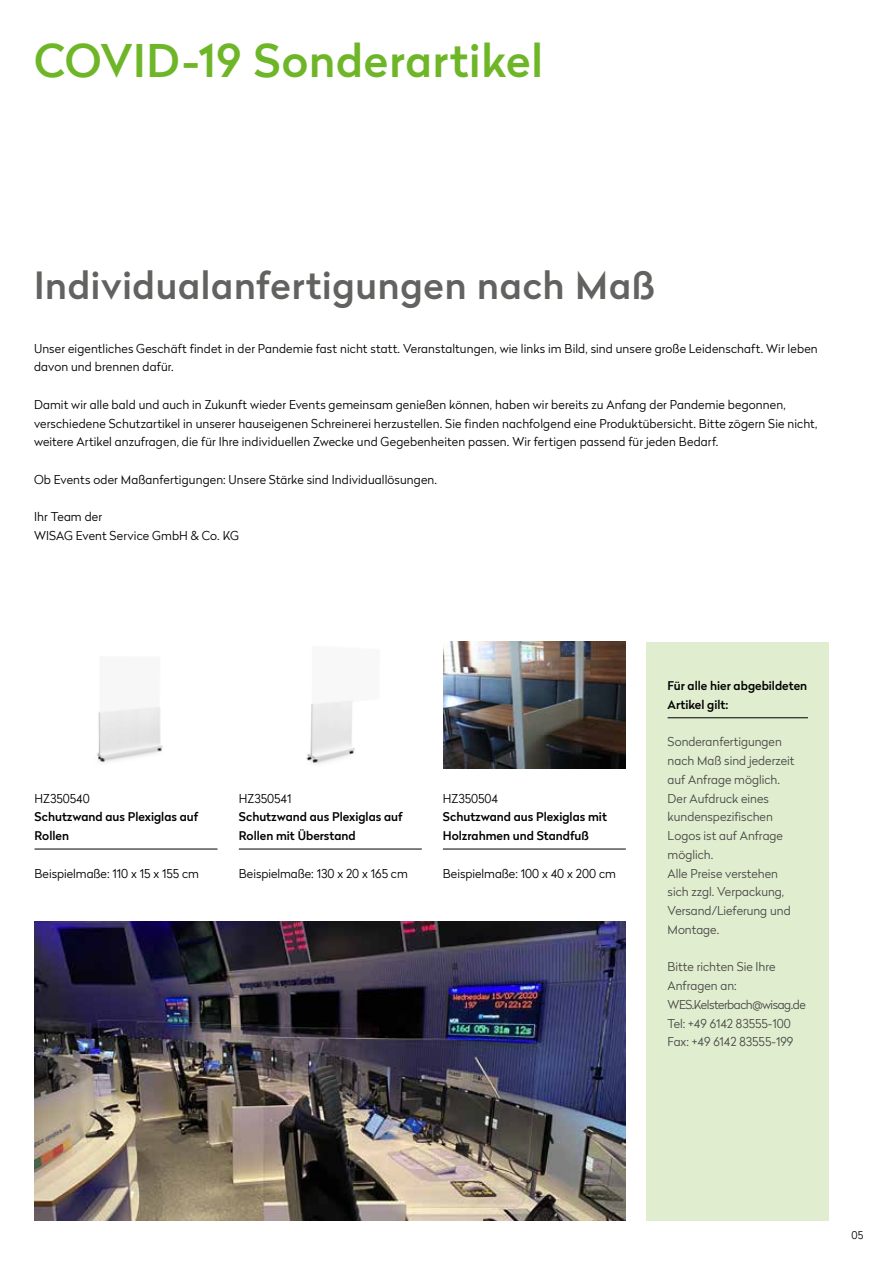
<style>
.page{position:relative;width:893px;height:1263px;background:#fff}
.page>*{position:absolute;margin:0;border:0;box-sizing:border-box;transform-origin:0 0}
.t1{font:500 45px "Radikal";letter-spacing:.015em;color:#6eb628}
.t2{font:500 37.5px "Radikal";letter-spacing:.02em;color:#626261}
.t3{font:300 12px/18.8px "Radikal";letter-spacing:.01em;color:#000}
.t4{font:300 12px/18.8px "Radikal";color:#484847}
.t5{font:500 12px/18.8px "Radikal";color:#000}
.t6{font:300 10.5px "Radikal";color:#000}
</style>
<div class="page">
<img style="left:97px;top:706px;width:66px;height:57px">
<div style="left:646px;top:642px;width:183px;height:578px;background:#e1edcf"></div>
<hr style="left:668px;top:717px;width:140px;height:1px;background:#000">
<hr style="left:239px;top:849px;width:183px;height:1px;background:#000">
<hr style="left:35px;top:849px;width:182px;height:1px;background:#000">
<hr style="left:443px;top:849px;width:183px;height:1px;background:#000">
<img style="left:306px;top:700px;width:49px;height:64px">
<img style="left:443px;top:641px;width:182px;height:128px">
<img style="left:34px;top:921px;width:591px;height:299px">
<h1 class="t1" style="left:34px;top:28px;width:511px">COVID-19 Sonderartikel</h1>
<h2 class="t2" style="left:34px;top:258px;width:622px">Individualanfertigungen nach Maß</h2>
<p class="t3" style="left:34px;top:338px;width:785px">Unser eigentliches Geschäft findet in der Pandemie fast nicht statt. Veranstaltungen, wie links im Bild, sind unsere große Leidenschaft. Wir leben davon und brennen dafür.</p>
<p class="t3" style="left:34px;top:395px;width:785px">Damit wir alle bald und auch in Zukunft wieder Events gemeinsam genießen können, haben wir bereits zu Anfang der Pandemie begonnen, verschiedene Schutzartikel in unserer hauseigenen Schreinerei herzustellen. Sie finden nachfolgend eine Produktübersicht. Bitte zögern Sie nicht, weitere Artikel anzufragen, die für Ihre individuellen Zwecke und Gegebenheiten passen. Wir fertigen passend für jeden Bedarf.</p>
<p class="t3" style="left:34px;top:470px;width:405px">Ob Events oder Maßanfertigungen: Unsere Stärke sind Individuallösungen.</p>
<p class="t3" style="left:34px;top:507px;width:206px">Ihr Team der<br>WISAG Event Service GmbH &amp; Co. KG</p>
<p class="t3" style="left:35px;top:788px;width:57px">HZ350540</p>
<p class="t5" style="left:35px;top:807px;width:165px">Schutzwand aus Plexiglas auf<br>Rollen</p>
<p class="t3" style="left:35px;top:863px;width:166px">Beispielmaße: 110 x 15 x 155 cm</p>
<p class="t3" style="left:239px;top:788px;width:54px">HZ350541</p>
<p class="t5" style="left:239px;top:807px;width:165px">Schutzwand aus Plexiglas auf<br>Rollen mit Überstand</p>
<p class="t3" style="left:239px;top:863px;width:171px">Beispielmaße: 130 x 20 x 165 cm</p>
<p class="t3" style="left:443px;top:788px;width:57px">HZ350504</p>
<p class="t5" style="left:443px;top:807px;width:166px">Schutzwand aus Plexiglas mit<br>Holzrahmen und Standfuß</p>
<p class="t3" style="left:443px;top:863px;width:175px">Beispielmaße: 100 x 40 x 200 cm</p>
<p class="t5" style="left:668px;top:676px;width:141px">Für alle hier abgebildeten<br>Artikel gilt:</p>
<p class="t4" style="left:668px;top:732px;width:128px">Sonderanfertigungen nach Maß sind jederzeit auf Anfrage möglich.<br>Der Aufdruck eines kundenspezifischen<br>Logos ist auf Anfrage möglich.<br>Alle Preise verstehen sich zzgl. Verpackung,<br>Versand/Lieferung und<br>Montage.</p>
<p class="t4" style="left:668px;top:957px;width:140px">Bitte richten Sie Ihre<br>Anfragen an:<br>WES.Kelsterbach@wisag.de<br>Tel: +49 6142 83555-100<br>Fax: +49 6142 83555-199</p>
<p class="t6" style="left:851px;top:1228px;width:13px">05</p>
</div>
